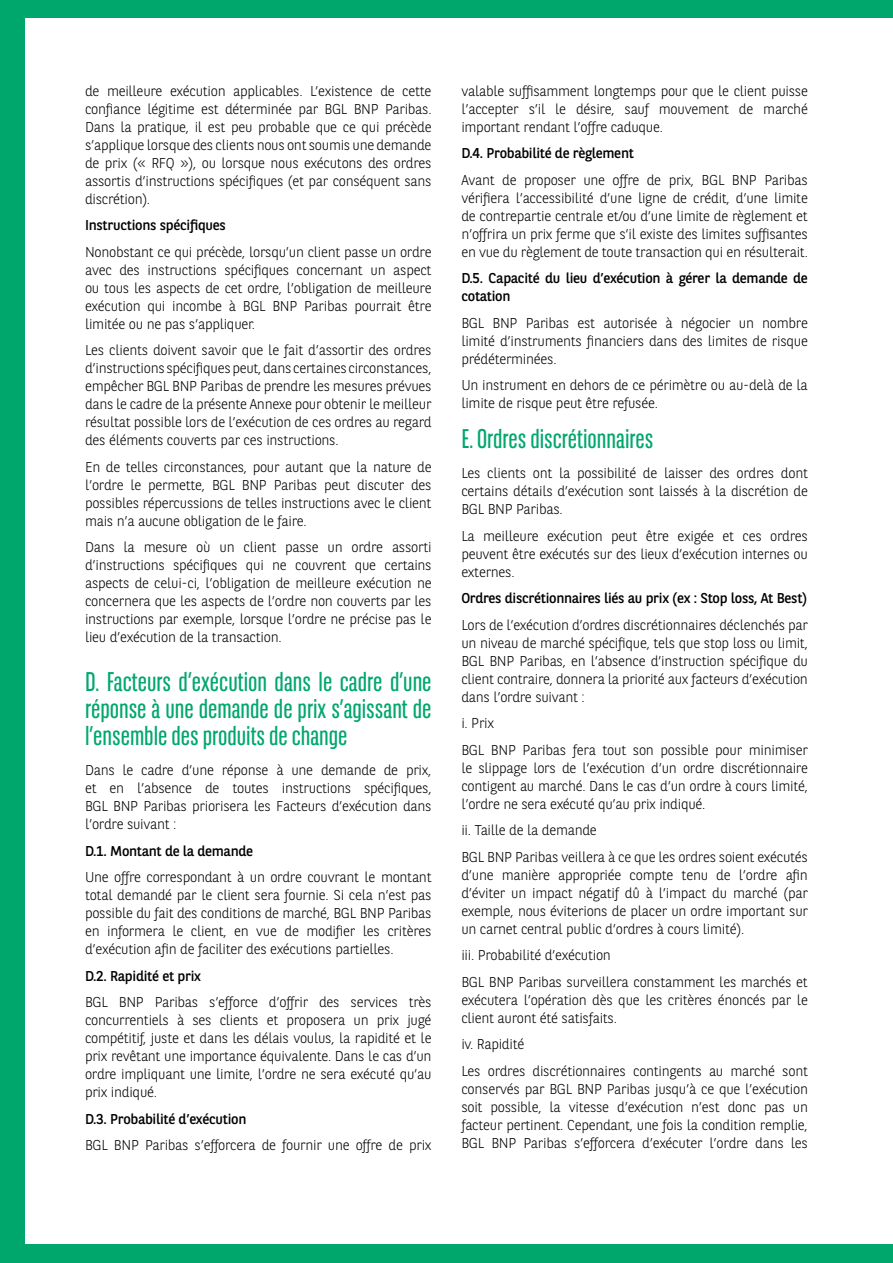
<style>
.page{position:relative;width:893px;height:1263px;background:#00a76d}
.page>*{position:absolute;margin:0;border:0;box-sizing:border-box;transform-origin:0 0}
.t1{font:27px/27px "BNPP Sans Condensed";color:#00a76d;text-align:justify}
.t2{font:300 14.25px/18px "BNPP Sans";letter-spacing:-.02em;color:#000;text-align:justify}
.t3{font:14.25px/18px "BNPP Sans";letter-spacing:-.02em;color:#000}
</style>
<div class="page">
<div style="left:25px;top:19px;width:868px;height:1224px;background:#fff"></div>
<p class="t2" style="left:85px;top:81px;width:348px">de meilleure exécution applicables. L’existence de cette confiance légitime est déterminée par BGL BNP Paribas.<br>Dans la pratique, il est peu probable que ce qui précède s’applique lorsque des clients nous ont soumis une demande de prix (« RFQ »), ou lorsque nous exécutons des ordres assortis d’instructions spécifiques (et par conséquent sans discrétion).</p>
<p class="t3" style="left:85px;top:216px;width:142px">Instructions spécifiques</p>
<p class="t2" style="left:85px;top:242px;width:348px">Nonobstant ce qui précède, lorsqu’un client passe un ordre avec des instructions spécifiques concernant un aspect ou tous les aspects de cet ordre, l’obligation de meilleure exécution qui incombe à BGL BNP Paribas pourrait être limitée ou ne pas s’appliquer.</p>
<p class="t2" style="left:85px;top:341px;width:348px">Les clients doivent savoir que le fait d’assortir des ordres d’instructions spécifiques peut, dans certaines circonstances, empêcher BGL BNP Paribas de prendre les mesures prévues dans le cadre de la présente Annexe pour obtenir le meilleur résultat possible lors de l’exécution de ces ordres au regard des éléments couverts par ces instructions.</p>
<p class="t2" style="left:85px;top:457px;width:348px">En de telles circonstances, pour autant que la nature de l’ordre le permette, BGL BNP Paribas peut discuter des possibles répercussions de telles instructions avec le client mais n’a aucune obligation de le faire.</p>
<p class="t2" style="left:85px;top:538px;width:348px">Dans la mesure où un client passe un ordre assorti d’instructions spécifiques qui ne couvrent que certains aspects de celui-ci, l’obligation de meilleure exécution ne concernera que les aspects de l’ordre non couverts par les instructions par exemple, lorsque l’ordre ne précise pas le lieu d’exécution de la transaction.</p>
<h1 class="t1" style="left:85px;top:667px;width:348px">D. Facteurs d’exécution dans le cadre d’une réponse à une demande de prix s’agissant de l’ensemble des produits de change</h1>
<p class="t2" style="left:85px;top:761px;width:348px">Dans le cadre d’une réponse à une demande de prix, et en l’absence de toutes instructions spécifiques, BGL BNP Paribas priorisera les Facteurs d’exécution dans l’ordre suivant :</p>
<p class="t3" style="left:85px;top:841px;width:170px">D.1. Montant de la demande</p>
<p class="t2" style="left:85px;top:868px;width:348px">Une offre correspondant à un ordre couvrant le montant total demandé par le client sera fournie. Si cela n’est pas possible du fait des conditions de marché, BGL BNP Paribas en informera le client, en vue de modifier les critères d’exécution afin de faciliter des exécutions partielles.</p>
<p class="t3" style="left:85px;top:966px;width:117px">D.2. Rapidité et prix</p>
<p class="t2" style="left:85px;top:993px;width:348px">BGL BNP Paribas s’efforce d’offrir des services très concurrentiels à ses clients et proposera un prix jugé compétitif, juste et dans les délais voulus, la rapidité et le prix revêtant une importance équivalente. Dans le cas d’un ordre impliquant une limite, l’ordre ne sera exécuté qu’au prix indiqué.</p>
<p class="t3" style="left:85px;top:1109px;width:163px">D.3. Probabilité d’exécution</p>
<p class="t2" style="left:85px;top:1136px;width:348px">BGL BNP Paribas s’efforcera de fournir une offre de prix</p>
<p class="t2" style="left:461px;top:81px;width:348px">valable suffisamment longtemps pour que le client puisse l’accepter s’il le désire, sauf mouvement de marché important rendant l’offre caduque.</p>
<p class="t3" style="left:461px;top:144px;width:174px">D.4. Probabilité de règlement</p>
<p class="t2" style="left:461px;top:170px;width:348px">Avant de proposer une offre de prix, BGL BNP Paribas vérifiera l’accessibilité d’une ligne de crédit, d’une limite de contrepartie centrale et/ou d’une limite de règlement et n’offrira un prix ferme que s’il existe des limites suffisantes en vue du règlement de toute transaction qui en résulterait.</p>
<p class="t3" style="left:461px;top:269px;width:348px">D.5. Capacité du lieu d’exécution à gérer la demande de cotation</p>
<p class="t2" style="left:461px;top:313px;width:348px">BGL BNP Paribas est autorisée à négocier un nombre limité d’instruments financiers dans des limites de risque prédéterminées.</p>
<p class="t2" style="left:461px;top:376px;width:348px">Un instrument en dehors de ce périmètre ou au-delà de la limite de risque peut être refusée.</p>
<h1 class="t1" style="left:461px;top:424px;width:193px">E. Ordres discrétionnaires</h1>
<p class="t2" style="left:461px;top:464px;width:348px">Les clients ont la possibilité de laisser des ordres dont certains détails d’exécution sont laissés à la discrétion de BGL BNP Paribas.</p>
<p class="t2" style="left:461px;top:526px;width:348px">La meilleure exécution peut être exigée et ces ordres peuvent être exécutés sur des lieux d’exécution internes ou externes.</p>
<p class="t3" style="left:461px;top:589px;width:347px">Ordres discrétionnaires liés au prix (ex : Stop loss, At Best)</p>
<p class="t2" style="left:461px;top:615px;width:348px">Lors de l’exécution d’ordres discrétionnaires déclenchés par un niveau de marché spécifique, tels que stop loss ou limit, BGL BNP Paribas, en l’absence d’instruction spécifique du client contraire, donnera la priorité aux facteurs d’exécution dans l’ordre suivant :</p>
<p class="t2" style="left:461px;top:709px;width:348px;line-height:26.5px">i. Prix<br>BGL BNP Paribas fera tout son possible pour minimiser</p>
<p class="t2" style="left:461px;top:758px;width:348px">le slippage lors de l’exécution d’un ordre discrétionnaire contigent au marché. Dans le cas d’un ordre à cours limité, l’ordre ne sera exécuté qu’au prix indiqué.</p>
<p class="t2" style="left:461px;top:816px;width:348px;line-height:26.5px">ii. Taille de la demande<br>BGL BNP Paribas veillera à ce que les ordres soient exécutés</p>
<p class="t2" style="left:461px;top:865px;width:348px">d’une manière appropriée compte tenu de l’ordre afin d’éviter un impact négatif dû à l’impact du marché (par exemple, nous éviterions de placer un ordre important sur un carnet central public d’ordres à cours limité).</p>
<p class="t2" style="left:461px;top:941px;width:348px;line-height:26.5px">iii. Probabilité d’exécution<br>BGL BNP Paribas surveillera constamment les marchés et</p>
<p class="t2" style="left:461px;top:990px;width:348px">exécutera l’opération dès que les critères énoncés par le client auront été satisfaits.</p>
<p class="t2" style="left:461px;top:1030px;width:348px;line-height:26.5px">iv. Rapidité<br>Les ordres discrétionnaires contingents au marché sont</p>
<p class="t2" style="left:461px;top:1079px;width:348px">conservés par BGL BNP Paribas jusqu’à ce que l’exécution soit possible, la vitesse d’exécution n’est donc pas un facteur pertinent. Cependant, une fois la condition remplie, BGL BNP Paribas s’efforcera d’exécuter l’ordre dans les</p>
</div>
